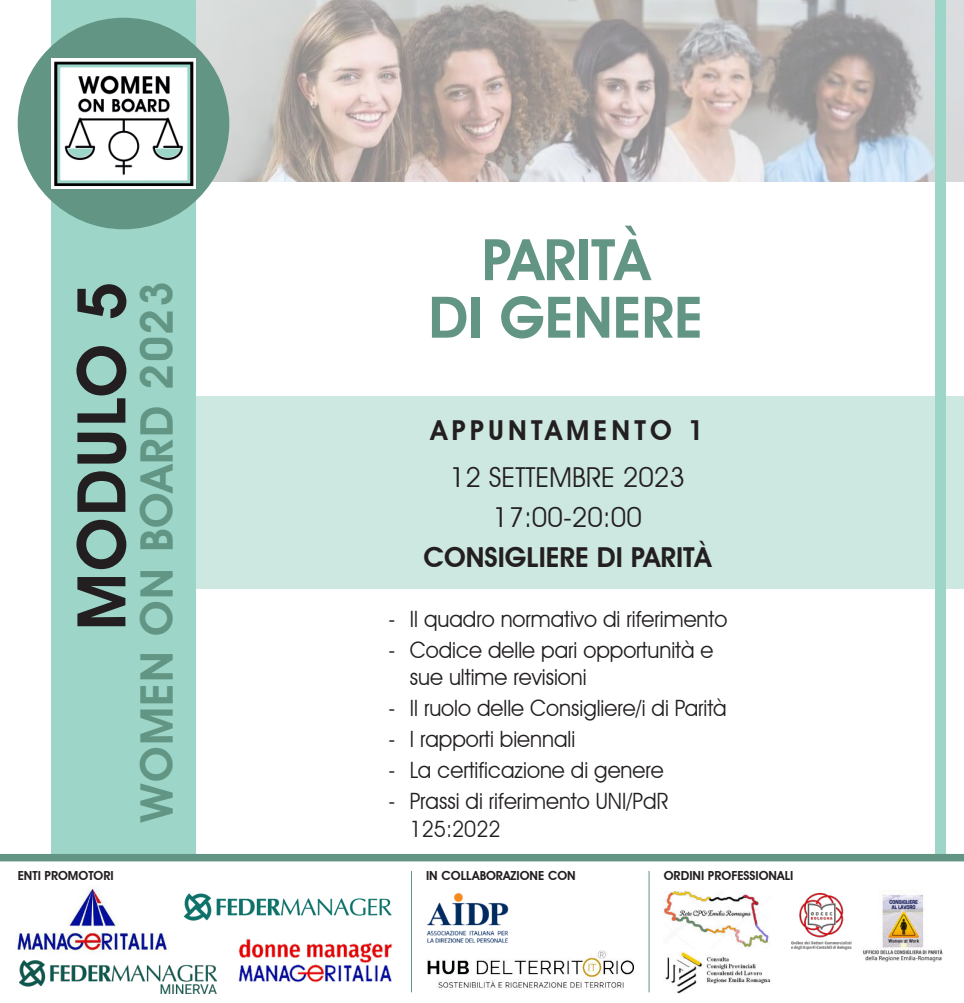
<style>
.page{position:relative;width:964px;height:1003px;background:#fff}
.page>*{position:absolute;margin:0;border:0;box-sizing:border-box;transform-origin:0 0}
.t1{font:600 67.5px "Avant Garde IT Cby BT";letter-spacing:.03em;color:#231f20}
.t2{font:600 57.5px/57.5px "Avant Garde IT Cby BT";color:#629584;text-align:center}
.t3{font:600 45px "Avant Garde IT Cby BT";letter-spacing:.03em;color:#629584}
.t4{font:27.5px/40.1px "Avant Garde IT Cby BT";color:#231f20;text-align:center}
.t5{font:600 27.5px "Avant Garde IT Cby BT";color:#231f20}
.t6{font:600 27.5px "Avant Garde IT Cby BT";letter-spacing:.15em;color:#231f20}
.t7{font:22.5px/27.5px "Avant Garde IT Cby BT";color:#231f20;scale:.95 1}
.t8{font:600 12.5px "Avant Garde IT Cby BT";color:#231f20}
</style>
<div class="page">
<div style="left:196px;top:397px;width:768px;height:192px;background:#cde8e0"></div>
<img style="left:196px;top:0;width:768px;height:182px">
<div style="left:51px;top:0;width:145px;height:1003px;background:#9dd6c8"></div>
<div style="left:18px;top:18px;width:211px;height:211px;background:#629584;border-radius:50%"></div>
<img style="left:51px;top:58px;width:145px;height:131px">
<div style="left:935px;top:0;width:11px;height:1003px;background:#9dd6c8"></div>
<div style="left:0;top:857px;width:964px;height:146px;background:#fff"></div>
<img style="left:427px;top:950px;width:207px;height:38px">
<img style="left:427px;top:892px;width:82px;height:51px">
<div style="left:0;top:854px;width:964px;height:7px;background:#629584"></div>
<img style="left:664px;top:891px;width:106px;height:58px">
<img style="left:665px;top:952px;width:106px;height:42px">
<img style="left:791px;top:892px;width:60px;height:58px">
<hr style="left:411px;top:871px;width:1px;height:121px;background:#629584">
<hr style="left:649px;top:871px;width:1px;height:121px;background:#629584">
<img style="left:863px;top:894px;width:80px;height:67px">
<img style="left:15px;top:886px;width:154px;height:67px">
<img style="left:183px;top:893px;width:209px;height:28px">
<img style="left:19px;top:960px;width:197px;height:33px">
<img style="left:238px;top:939px;width:155px;height:44px">
<h1 class="t1" style="left:73px;top:630px;width:350px;rotate:-90deg">MODULO 5</h1>
<h3 class="t3" style="left:138px;top:821px;width:542px;rotate:-90deg">WOMEN ON BOARD 2023</h3>
<h2 class="t2" style="left:428px;top:235px;width:276px">PARITÀ<br>DI GENERE</h2>
<p class="t6" style="left:431px;top:418px;width:274px">APPUNTAMENTO 1</p>
<p class="t4" style="left:450px;top:459px;width:237px">12 SETTEMBRE 2023<br>17:00-20:00</p>
<p class="t5" style="left:423px;top:546px;width:289px">CONSIGLIERE DI PARITÀ</p>
<p class="t7" style="left:388px;top:606px;width:358px">- Il quadro normativo di riferimento</p>
<p class="t7" style="left:410px;top:637px;width:321px;text-indent:-21px">- Codice delle pari opportunità e sue ultime revisioni</p>
<p class="t7" style="left:388px;top:696px;width:357px">- Il ruolo delle Consigliere/i di Parità</p>
<p class="t7" style="left:388px;top:727px;width:198px">- I rapporti biennali</p>
<p class="t7" style="left:388px;top:758px;width:291px">- La certificazione di genere</p>
<p class="t7" style="left:410px;top:789px;width:274px;text-indent:-21px">- Prassi di riferimento UNI/PdR<br>125:2022</p>
<p class="t8" style="left:18px;top:871px;width:98px">ENTI PROMOTORI</p>
<p class="t8" style="left:426px;top:871px;width:151px">IN COLLABORAZIONE CON</p>
<p class="t8" style="left:664px;top:871px;width:131px">ORDINI PROFESSIONALI</p>
</div>
